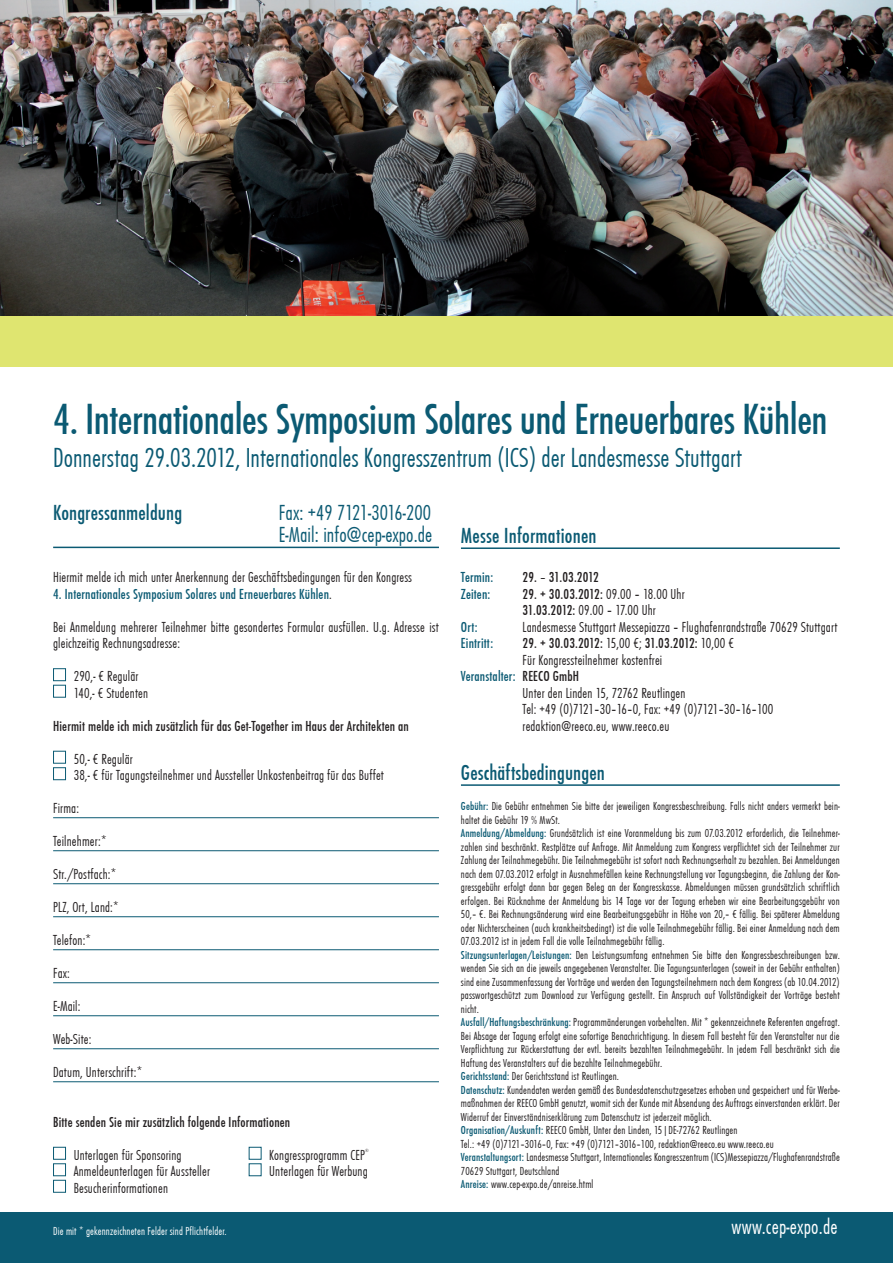
<style>
.page{position:relative;width:893px;height:1263px;background:#fff}
.page>*{position:absolute;margin:0;border:0;box-sizing:border-box;transform-origin:0 0}
.t1{font:45px "Futura T Med Con";letter-spacing:-.01em;color:#0b5a73}
.t2{font:28.5px "Futura T Lig Con";color:#0b5a73}
.t3{font:22.5px "Futura T Med Con";letter-spacing:.005em;color:#0b5a73}
.t4{font:22.5px/22.5px "Futura T Lig Con";letter-spacing:.005em;color:#0b5a73}
.t5{font:22.5px "Futura T Lig Con";letter-spacing:.01em;color:#fff}
.t6{font:15px/16.5px "Futura T Lig Con";letter-spacing:.01em;color:#231f20}
.t7{font:15px "Futura T Med Con";letter-spacing:.01em;color:#231f20}
.t8{font:15px "Futura T Med Con";letter-spacing:.01em;color:#0b5a73}
.t9{font:15px "Futura T Med Con";letter-spacing:-.01em;color:#231f20}
.t10{font:12px/13.5px "Futura T Lig Con";letter-spacing:.01em;color:#231f20}
.t11{font:12px "Futura T Lig Con";letter-spacing:.01em;color:#fff}
.t12{font:4.8px "Futura T Lig Con";color:#231f20}
.s1{font-family:"Futura T Lig Con";color:#231f20}
.s2{font-family:"Futura T Lig Con"}
.s3{font-family:"Futura T Med Con"}
.s4{color:#231f20}
.s5{font-family:"Futura T Med Con";color:#0b5a73}
</style>
<div class="page">
<img style="left:0;top:0;width:893px;height:316px">
<div style="left:0;top:1212px;width:893px;height:51px;background:#0b5a73"></div>
<hr style="left:53px;top:547px;width:386px;height:1px;background:#0b5a73">
<hr style="left:53px;top:817px;width:386px;height:1px;background:#0b5a73">
<hr style="left:53px;top:850px;width:386px;height:1px;background:#0b5a73">
<hr style="left:53px;top:883px;width:386px;height:1px;background:#0b5a73">
<hr style="left:53px;top:916px;width:386px;height:1px;background:#0b5a73">
<hr style="left:53px;top:949px;width:386px;height:1px;background:#0b5a73">
<hr style="left:53px;top:982px;width:386px;height:1px;background:#0b5a73">
<hr style="left:53px;top:1015px;width:386px;height:1px;background:#0b5a73">
<hr style="left:53px;top:1048px;width:386px;height:1px;background:#0b5a73">
<hr style="left:53px;top:1081px;width:386px;height:1px;background:#0b5a73">
<div style="left:53px;top:668px;width:13px;height:13px;border:1px solid #0b5a73"></div>
<div style="left:53px;top:685px;width:13px;height:13px;border:1px solid #0b5a73"></div>
<div style="left:53px;top:751px;width:13px;height:13px;border:1px solid #0b5a73"></div>
<div style="left:53px;top:767px;width:13px;height:13px;border:1px solid #0b5a73"></div>
<div style="left:53px;top:1147px;width:13px;height:13px;border:1px solid #0b5a73"></div>
<div style="left:249px;top:1147px;width:12px;height:13px;border:1px solid #0b5a73"></div>
<div style="left:53px;top:1163px;width:13px;height:13px;border:1px solid #0b5a73"></div>
<div style="left:53px;top:1180px;width:13px;height:13px;border:1px solid #0b5a73"></div>
<hr style="left:461px;top:547px;width:379px;height:2px;background:#0b5a73">
<hr style="left:461px;top:784px;width:379px;height:2px;background:#0b5a73">
<div style="left:0;top:316px;width:893px;height:50px;background:#dfe570"></div>
<h1 class="t1" style="left:53px;top:394px;width:776px">4. Internationales Symposium Solares und Erneuerbares Kühlen</h1>
<h2 class="t2" style="left:53px;top:442px;width:690px">Donnerstag 29.03.2012, Internationales Kongresszentrum (ICS) der Landesmesse Stuttgart</h2>
<h3 class="t3" style="left:53px;top:500px;width:131px">Kongressanmeldung</h3>
<h3 class="t4" style="left:279px;top:502px;width:155px">Fax: +49 7121-3016-200<br>E-Mail: info@cep-expo.de</h3>
<p class="t6" style="left:53px;top:569px;width:360px">Hiermit melde ich mich unter Anerkennung der Geschäftsbedingungen für den Kongress</p>
<p class="t8" style="left:53px;top:585px;width:280px">4. Internationales Symposium Solares und Erneuerbares Kühlen<span class="s1">.</span></p>
<p class="t6" style="left:53px;top:619px;width:387px">Bei Anmeldung mehrerer Teilnehmer bitte gesondertes Formular ausfüllen. U.g. Adresse ist gleichzeitig Rechnungsadresse:</p>
<p class="t6" style="left:74px;top:668px;width:76px">290,- € Regulär<br>140,- € Studenten</p>
<p class="t7" style="left:53px;top:717px;width:357px">Hiermit melde ich mich zusätzlich für das Get-Together im Haus der Architekten an</p>
<p class="t6" style="left:74px;top:751px;width:312px">50,- € Regulär<br>38,- € für Tagungsteilnehmer und Aussteller Unkostenbeitrag für das Buffet</p>
<p class="t6" style="left:53px;top:800px;width:27px">Firma:</p>
<p class="t6" style="left:53px;top:833px;width:55px">Teilnehmer:*</p>
<p class="t6" style="left:53px;top:866px;width:65px">Str./Postfach:*</p>
<p class="t6" style="left:53px;top:899px;width:67px">PLZ, Ort, Land:*</p>
<p class="t6" style="left:53px;top:932px;width:39px">Telefon:*</p>
<p class="t6" style="left:53px;top:965px;width:18px">Fax:</p>
<p class="t6" style="left:53px;top:998px;width:29px">E-Mail:</p>
<p class="t6" style="left:53px;top:1031px;width:40px">Web-Site:</p>
<p class="t6" style="left:53px;top:1064px;width:91px">Datum, Unterschrift:*</p>
<p class="t7" style="left:53px;top:1113px;width:239px">Bitte senden Sie mir zusätzlich folgende Informationen</p>
<p class="t6" style="left:74px;top:1147px;width:109px">Unterlagen für Sponsoring</p>
<p class="t6" style="left:269px;top:1147px;width:97px">Kongressprogramm CEP</p>
<p class="t12" style="left:365px;top:1148px;width:5px">®</p>
<p class="t6" style="left:74px;top:1163px;width:138px">Anmeldeunterlagen für Aussteller</p>
<p class="t6" style="left:269px;top:1163px;width:100px">Unterlagen für Werbung</p>
<p class="t6" style="left:74px;top:1180px;width:96px">Besucherinformationen</p>
<p class="t11" style="left:53px;top:1224px;width:175px">Die mit * gekennzeichneten Felder sind Pflichtfelder.</p>
<h3 class="t3" style="left:461px;top:524px;width:137px">Messe Informationen</h3>
<p class="t8" style="left:461px;top:569px;width:34px">Termin:</p>
<p class="t9" style="left:523px;top:569px;width:78px">29. – 31.03.2012</p>
<p class="t8" style="left:461px;top:585px;width:31px">Zeiten:</p>
<p class="t7" style="left:523px;top:585px;width:164px">29. + 30.03.2012: <span class="s2">09.00 – 18.00 Uhr</span></p>
<p class="t6" style="left:523px;top:602px;width:135px"><span class="s3">31.03.2012:</span> 09.00 – 17.00 Uhr</p>
<p class="t8" style="left:461px;top:618px;width:18px">Ort:</p>
<p class="t6" style="left:523px;top:619px;width:316px">Landesmesse Stuttgart Messepiazza – Flughafenrandstraße 70629 Stuttgart</p>
<p class="t8" style="left:461px;top:635px;width:34px">Eintritt:</p>
<p class="t7" style="left:523px;top:635px;width:213px">29. + 30.03.2012: <span class="s2">15,00 €;</span> 31.03.2012: <span class="s2">10,00 €</span></p>
<p class="t6" style="left:523px;top:652px;width:141px">Für Kongressteilnehmer kostenfrei</p>
<p class="t8" style="left:461px;top:668px;width:120px">Veranstalter: <span class="s4">REECO GmbH</span></p>
<p class="t6" style="left:523px;top:685px;width:252px">Unter den Linden 15, 72762 Reutlingen<br>Tel: +49 (0)7121–30–16–0, Fax: +49 (0)7121–30–16–100 redaktion@reeco.eu, www.reeco.eu</p>
<h3 class="t3" style="left:461px;top:760px;width:145px">Geschäftsbedingungen</h3>
<p class="t10" style="left:461px;top:800px;width:380px"><span class="s5">Gebühr:</span> Die Gebühr entnehmen Sie bitte der jeweiligen Kongressbeschreibung. Falls nicht anders vermerkt bein&shy;haltet die Gebühr 19 % MwSt.<br><span class="s5">Anmeldung/Abmeldung:</span> Grundsätzlich ist eine Voranmeldung bis zum 07.03.2012 erforderlich, die Teilnehmer&shy;zahlen sind beschränkt. Restplätze auf Anfrage. Mit Anmeldung zum Kongress verpflichtet sich der Teilnehmer zur Zahlung der Teilnahmegebühr. Die Teilnahmegebühr ist sofort nach Rechnungserhalt zu bezahlen. Bei Anmeldungen nach dem 07.03.2012 erfolgt in Ausnahmefällen keine Rechnungstellung vor Tagungsbeginn, die Zahlung der Kon&shy;gressgebühr erfolgt dann bar gegen Beleg an der Kongresskasse. Abmeldungen müssen grundsätzlich schriftlich erfolgen. Bei Rücknahme der Anmeldung bis 14 Tage vor der Tagung erheben wir eine Bearbeitungsgebühr von 50,– €. Bei Rechnungsänderung wird eine Bearbeitungsgebühr in Höhe von 20,– € fällig. Bei späterer Abmeldung oder Nichterscheinen (auch krankheitsbedingt) ist die volle Teilnahmegebühr fällig. Bei einer Anmeldung nach dem 07.03.2012 ist in jedem Fall die volle Teilnahmegebühr fällig.<br><span class="s5">Sitzungsunterlagen/Leistungen:</span> Den Leistungsumfang entnehmen Sie bitte den Kongressbeschreibungen bzw. wenden Sie sich an die jeweils angegebenen Veranstalter. Die Tagungsunterlagen (soweit in der Gebühr enthalten) sind eine Zusammenfassung der Vorträge und werden den Tagungsteilnehmern nach dem Kongress (ab 10.04.2012) passwortgeschützt zum Download zur Verfügung gestellt. Ein Anspruch auf Vollständigkeit der Vorträge besteht nicht.<br><span class="s5">Ausfall/Haftungsbeschränkung:</span> Programmänderungen vorbehalten. Mit * gekennzeichnete Referenten angefragt.<br>Bei Absage der Tagung erfolgt eine sofortige Benachrichtigung. In diesem Fall besteht für den Veranstalter nur die Verpflichtung zur Rückerstattung der evtl. bereits bezahlten Teilnahmegebühr. In jedem Fall beschränkt sich die Haftung des Veranstalters auf die bezahlte Teilnahmegebühr.<br><span class="s5">Gerichtsstand:</span> Der Gerichtsstand ist Reutlingen.<br><span class="s5">Datenschutz:</span> Kundendaten werden gemäß des Bundesdatenschutzgesetzes erhoben und gespeichert und für Werbe&shy;maßnahmen der REECO GmbH genutzt, womit sich der Kunde mit Absendung des Auftrags einverstanden erklärt. Der Widerruf der Einverständniserklärung zum Datenschutz ist jederzeit möglich.<br><span class="s5">Organisation/Auskunft:</span> REECO GmbH, Unter den Linden, 15|DE-72762 Reutlingen<br>Tel.: +49 (0)7121–3016–0, Fax: +49 (0)7121–3016–100, redaktion@reeco.eu www.reeco.eu <span class="s5">Veranstaltungsort:</span> Landesmesse Stuttgart, Internationales Kongresszentrum (ICS)Messepiazza/Flughafenrandstraße 70629 Stuttgart, Deutschland<br><span class="s5">Anreise:</span> www.cep-expo.de/anreise.html</p>
<h3 class="t5" style="left:731px;top:1214px;width:108px">www.cep-expo.de</h3>
</div>
